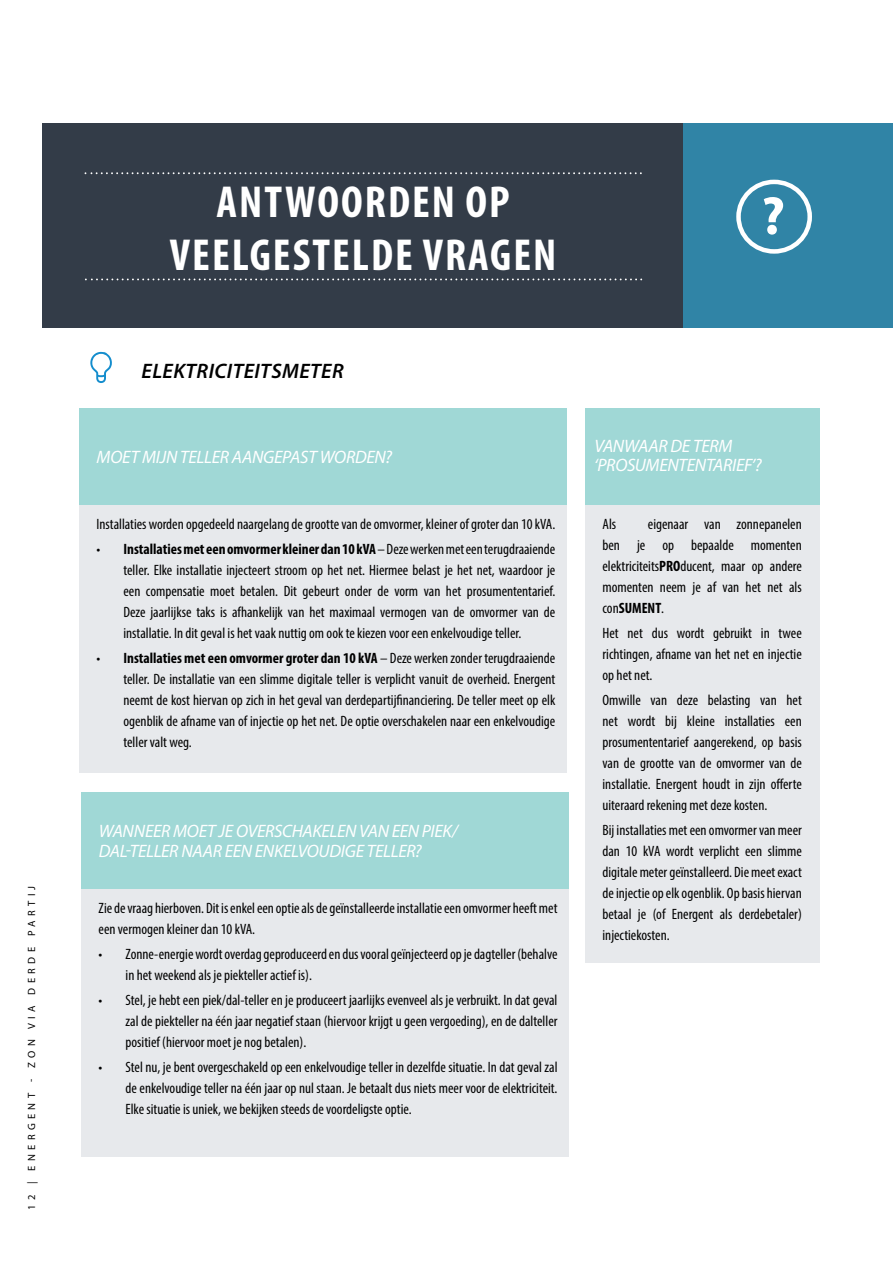
<style>
.page{position:relative;width:893px;height:1263px;background:#fff}
.page>*{position:absolute;margin:0;border:0;box-sizing:border-box;transform-origin:0 0}
.t1{font:700 54px "Myriad Pro";color:#fff}
.t2{font:700 condensed 45px/53.7px "Myriad Pro";letter-spacing:.045em;color:#fff;text-align:center}
.t3{font:italic 600 21px "Myriad Pro";letter-spacing:.02em;color:#000}
.t4{font:italic 18px/19.5px "Myriad Pro";letter-spacing:-.02em;color:#fff}
.t5{font:condensed 15px/21px "Myriad Pro";color:#000;text-align:justify}
.t6{font:10.5px "Myriad Pro";letter-spacing:.42em;color:#000}
.s1{font-weight:700}
</style>
<div class="page">
<svg style="left:90px;top:352px;width:22px;height:31px"></svg>
<div style="left:43px;top:123px;width:641px;height:204px;background:#333c48"></div>
<div style="left:684px;top:123px;width:209px;height:204px;background:#3084a6"></div>
<svg style="left:85px;top:279px;width:557px;height:1px"></svg>
<svg style="left:85px;top:172px;width:557px;height:2px"></svg>
<div style="left:79px;top:505px;width:487px;height:268px;background:#e7e9ec"></div>
<div style="left:585px;top:409px;width:235px;height:96px;background:#a0d8d6"></div>
<div style="left:585px;top:505px;width:235px;height:457px;background:#e7e9ec"></div>
<div style="left:79px;top:408px;width:487px;height:96px;background:#a0d8d6"></div>
<div style="left:81px;top:889px;width:487px;height:268px;background:#e7e9ec"></div>
<div style="left:81px;top:792px;width:487px;height:96px;background:#a0d8d6"></div>
<div style="left:736px;top:180px;width:76px;height:74px;border:4px solid #fff;border-radius:50%"></div>
<p class="t6" style="left:25px;top:1210px;width:326px;rotate:-90deg">12 | ENERGENT - ZON VIA DERDE PARTIJ</p>
<h2 class="t2" style="left:170px;top:174px;width:388px">ANTWOORDEN OP<br>VEELGESTELDE VRAGEN</h2>
<h3 class="t3" style="left:142px;top:358px;width:204px">ELEKTRICITEITSMETER</h3>
<p class="t4" style="left:97px;top:447px;width:297px">MOET MIJN TELLER AANGEPAST WORDEN?</p>
<p class="t5" style="left:96px;top:513px;width:460px">Installaties worden opgedeeld naargelang de grootte van de omvormer, kleiner of groter dan 10 kVA.</p>
<p class="t5" style="left:123px;top:538px;width:433px;text-indent:-27px">• <span class="s1">Installaties met een omvormer kleiner dan 10 kVA</span> – Deze werken met een terugdraaiende teller. Elke installatie injecteert stroom op het net. Hiermee belast je het net, waardoor je een compensatie moet betalen. Dit gebeurt onder de vorm van het prosumententarief.<br>Deze jaarlijkse taks is afhankelijk van het maximaal vermogen van de omvormer van de installatie. In dit geval is het vaak nuttig om ook te kiezen voor een enkelvoudige teller.</p>
<p class="t5" style="left:123px;top:647px;width:433px;text-indent:-27px">• <span class="s1">Installaties met een omvormer groter dan 10 kVA</span> – Deze werken zonder terugdraaiende teller. De installatie van een slimme digitale teller is verplicht vanuit de overheid. Energent neemt de kost hiervan op zich in het geval van derdepartijfinanciering. De teller meet op elk ogenblik de afname van of injectie op het net. De optie overschakelen naar een enkelvoudige teller valt weg.</p>
<p class="t4" style="left:99px;top:821px;width:361px">WANNEER MOET JE OVERSCHAKELEN VAN EEN PIEK/<br>DAL-TELLER NAAR EEN ENKELVOUDIGE TELLER?</p>
<p class="t5" style="left:99px;top:897px;width:460px">Zie de vraag hierboven. Dit is enkel een optie als de geïnstalleerde installatie een omvormer heeft met een vermogen kleiner dan 10 kVA.</p>
<p class="t5" style="left:126px;top:943px;width:433px;text-indent:-27px">• Zonne-energie wordt overdag geproduceerd en dus vooral geïnjecteerd op je dagteller (behalve in het weekend als je piekteller actief is).</p>
<p class="t5" style="left:126px;top:989px;width:433px;text-indent:-27px">• Stel, je hebt een piek/dal-teller en je produceert jaarlijks evenveel als je verbruikt. In dat geval zal de piekteller na één jaar negatief staan (hiervoor krijgt u geen vergoeding), en de dalteller positief (hiervoor moet je nog betalen).</p>
<p class="t5" style="left:126px;top:1057px;width:433px;text-indent:-27px">• Stel nu, je bent overgeschakeld op een enkelvoudige teller in dezelfde situatie. In dat geval zal de enkelvoudige teller na één jaar op nul staan. Je betaalt dus niets meer voor de elektriciteit.<br>Elke situatie is uniek, we bekijken steeds de voordeligste optie.</p>
<h1 class="t1" style="left:761px;top:181px;width:26px">?</h1>
<p class="t4" style="left:594px;top:436px;width:169px">VANWAAR DE TERM ‘PROSUMENTENTARIEF’?</p>
<p class="t5" style="left:602px;top:513px;width:201px;text-indent:45px">eigenaar van zonnepanelen ben je op bepaalde momenten elektriciteits<span class="s1">PRO</span>ducent, maar op andere momenten neem je af van het net als con<span class="s1">SUMENT</span>.</p>
<p class="t5" style="left:602px;top:622px;width:201px">Het net dus wordt gebruikt in twee richtingen, afname van het net en injectie op het net.</p>
<p class="t5" style="left:602px;top:689px;width:201px">Omwille van deze belasting van het net wordt bij kleine installaties een prosumententarief aangerekend, op basis van de grootte van de omvormer van de installatie. Energent houdt in zijn offerte uiteraard rekening met deze kosten.</p>
<p class="t5" style="left:602px;top:820px;width:201px">Bij installaties met een omvormer van meer dan 10 kVA wordt verplicht een slimme digitale meter geïnstalleerd. Die meet exact de injectie op elk ogenblik. Op basis hiervan betaal je (of Energent als derdebetaler) injectiekosten.</p>
<p class="t5" style="left:602px;top:513px;width:15px">Als</p>
</div>
